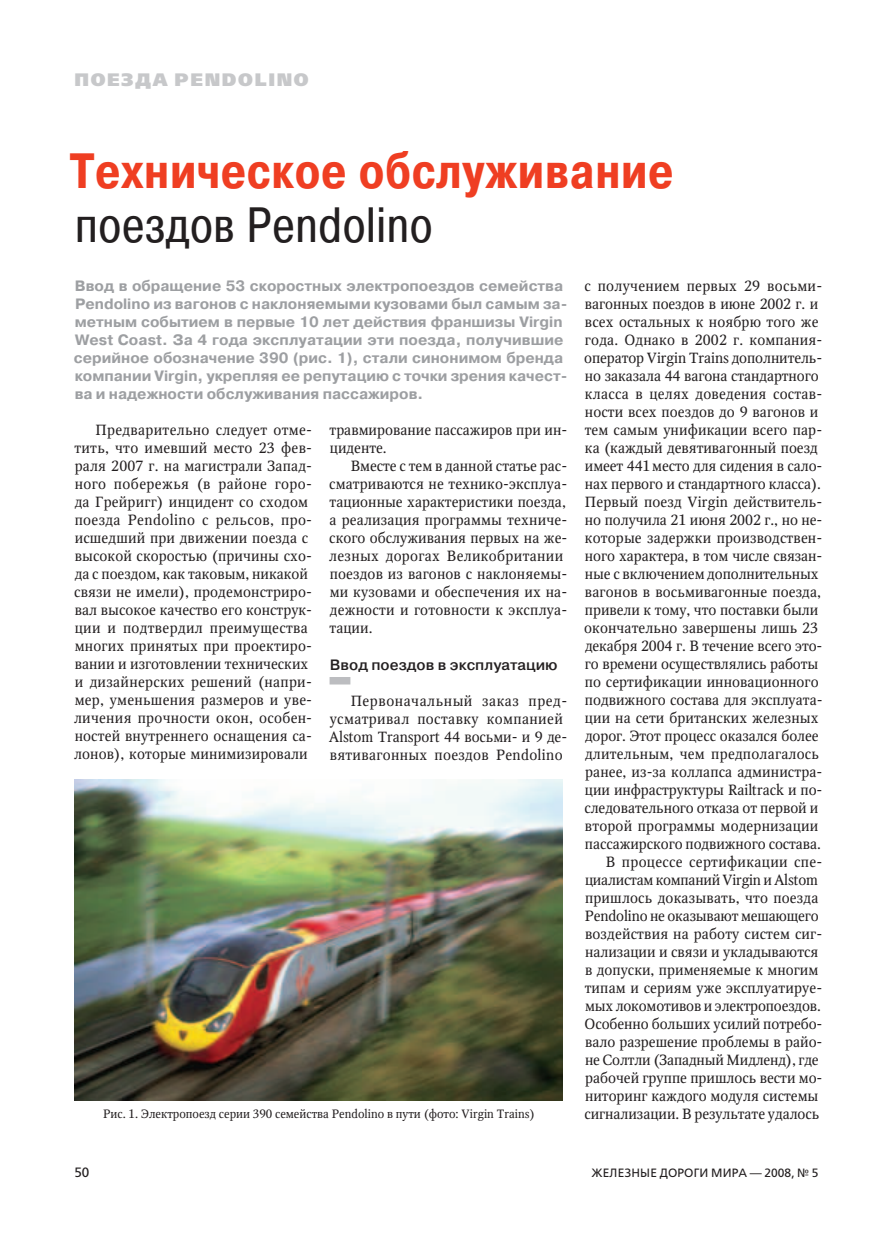
<style>
.page{position:relative;width:893px;height:1234px;background:#fff}
.page>*{position:absolute;margin:0;border:0;box-sizing:border-box;transform-origin:0 0}
.t1{font:700 49.5px "Pragmatica Cond";color:#ef3e22}
.t2{font:49.5px "Pragmatica Cond";color:#231f20}
.t3{font:800 18px "Free Set";letter-spacing:.09em;color:#c7c8ca}
.t4{font:700 15px/18px "Pragmatica";color:#9d9fa2}
.t5{font:500 15px "Pragmatica";color:#231f20}
.t6{font:14.7px/18px "Octava";letter-spacing:.005em;color:#231f20}
.t7{font:14.7px "Octava";letter-spacing:-.015em;color:#231f20}
.t8{font:13.5px "Free Set";color:#231f20}
.t9{font:12px "Octava";color:#231f20}
.t10{font:12px "Free Set";letter-spacing:.01em;color:#231f20}
</style>
<div class="page">
<div style="left:330px;top:676px;width:20px;height:8px;background:#bcbdc0"></div>
<img style="left:74px;top:779px;width:489px;height:321px">
<p class="t3" style="left:74px;top:68px;width:236px">ПОЕЗДА PENDOLINO</p>
<h1 class="t1" style="left:70px;top:140px;width:605px">Техническое обслуживание</h1>
<h1 class="t2" style="left:75px;top:194px;width:360px">поездов Pendolino</h1>
<p class="t4" style="left:74px;top:277px;width:495px">Ввод в обращение 53 скоростных электропоездов семейства Pendolino из вагонов с наклоняемыми кузовами был самым за&shy;метным событием в первые 10 лет действия франшизы Virgin West Coast. За 4 года эксплуатации эти поезда, получившие серийное обозначение 390 (рис. 1), стали синонимом бренда компании Virgin, укрепляя ее репутацию с точки зрения качест&shy;ва и надежности обслуживания пассажиров.</p>
<p class="t6" style="left:584px;top:277px;width:240px">с получением первых 29 восьми-</p>
<p class="t6" style="left:585px;top:295px;width:235px">вагонных поездов в июне 2002 г. и</p>
<p class="t6" style="left:585px;top:313px;width:235px">всех остальных к ноябрю того же</p>
<p class="t6" style="left:585px;top:331px;width:239px">года. Однако в 2002 г. компания-</p>
<p class="t6" style="left:584px;top:349px;width:240px">оператор Virgin Trains дополнитель-</p>
<p class="t6" style="left:585px;top:367px;width:235px">но заказала 44 вагона стандартного</p>
<p class="t6" style="left:585px;top:385px;width:239px">класса в целях доведения состав-</p>
<p class="t6" style="left:585px;top:403px;width:235px">ности всех поездов до 9 вагонов и</p>
<p class="t6" style="left:585px;top:421px;width:239px">тем самым унификации всего пар-</p>
<p class="t6" style="left:585px;top:439px;width:234px">ка (каждый девятивагонный поезд</p>
<p class="t6" style="left:585px;top:457px;width:239px">имеет 441место для сидения в сало-</p>
<p class="t6" style="left:585px;top:475px;width:237px">нах первого и стандартного класса).</p>
<p class="t6" style="left:585px;top:493px;width:239px">Первый поезд Virgin действитель-</p>
<p class="t6" style="left:585px;top:511px;width:239px">но получила 21 июня 2002 г., но не-</p>
<p class="t6" style="left:585px;top:529px;width:239px">которые задержки производствен-</p>
<p class="t6" style="left:585px;top:547px;width:239px">ного характера, в том числе связан-</p>
<p class="t6" style="left:585px;top:565px;width:235px">ные с включением дополнительных</p>
<p class="t6" style="left:585px;top:583px;width:238px">вагонов в восьмивагонные поезда,</p>
<p class="t6" style="left:585px;top:601px;width:235px">привели к тому, что поставки были</p>
<p class="t6" style="left:584px;top:619px;width:236px">окончательно завершены лишь 23</p>
<p class="t6" style="left:585px;top:637px;width:239px">декабря 2004 г. В течение всего это-</p>
<p class="t6" style="left:585px;top:655px;width:235px">го времени осуществлялись работы</p>
<p class="t6" style="left:585px;top:673px;width:235px">по сертификации инновационного</p>
<p class="t6" style="left:585px;top:691px;width:239px">подвижного состава для эксплуата-</p>
<p class="t6" style="left:585px;top:709px;width:235px">ции на сети британских железных</p>
<p class="t6" style="left:585px;top:727px;width:235px">дорог. Этот процесс оказался более</p>
<p class="t6" style="left:585px;top:745px;width:236px">длительным, чем предполагалось</p>
<p class="t6" style="left:585px;top:763px;width:239px">ранее, из‑ за коллапса администра-</p>
<p class="t6" style="left:585px;top:781px;width:239px">ции инфраструктуры Railtrack и по-</p>
<p class="t6" style="left:584px;top:799px;width:235px">следовательного отказа от первой и</p>
<p class="t6" style="left:585px;top:817px;width:235px">второй программы модернизации</p>
<p class="t6" style="left:585px;top:835px;width:237px">пассажирского подвижного состава.</p>
<p class="t6" style="left:606px;top:853px;width:218px">В процессе сертификации спе-</p>
<p class="t7" style="left:585px;top:871px;width:234px">циалистам компаний Virgin и Alstom</p>
<p class="t6" style="left:585px;top:889px;width:235px">пришлось доказывать, что поезда</p>
<p class="t7" style="left:585px;top:907px;width:235px">Pendolino не оказывают мешающего</p>
<p class="t6" style="left:585px;top:925px;width:239px">воздействия на работу систем сиг-</p>
<p class="t6" style="left:585px;top:943px;width:235px">нализации и связи и укладываются</p>
<p class="t6" style="left:585px;top:961px;width:235px">в допуски, применяемые к многим</p>
<p class="t6" style="left:585px;top:979px;width:239px">типам и сериям уже эксплуатируе-</p>
<p class="t6" style="left:585px;top:996px;width:237px">мых локомотивов и электропоездов.</p>
<p class="t6" style="left:584px;top:1014px;width:239px">Особенно больших усилий потребо-</p>
<p class="t6" style="left:585px;top:1032px;width:239px">вало разрешение проблемы в райо-</p>
<p class="t6" style="left:585px;top:1050px;width:235px">не Солтли (Западный Мидленд), где</p>
<p class="t6" style="left:585px;top:1068px;width:239px">рабочей группе пришлось вести мо-</p>
<p class="t6" style="left:585px;top:1086px;width:235px">ниторинг каждого модуля системы</p>
<p class="t6" style="left:74px;top:421px;width:240px;text-indent:22px">Предварительно следует отме&shy;тить, что имевший место 23 фев&shy;раля 2007 г. на магистрали Запад&shy;ного побережья (в районе горо&shy;да Грейригг) инцидент со сходом поезда Pendolino с рельсов, про&shy;исшедший при движении поезда с высокой скоростью (причины схо&shy;да с поездом, как таковым, никакой связи не имели), продемонстриро&shy;вал высокое качество его конструк&shy;ции и подтвердил преимущества многих принятых при проектиро&shy;вании и изготовлении технических и дизайнерских решений (напри&shy;мер, уменьшения размеров и уве&shy;личения прочности окон, особен&shy;ностей внутреннего оснащения са&shy;лонов), которые минимизировали</p>
<p class="t6" style="left:330px;top:421px;width:239px">травмирование пассажиров при ин&shy;циденте.</p>
<p class="t6" style="left:329px;top:457px;width:240px;text-indent:22px">Вместе с тем в данной статье рас&shy;сматриваются не технико-эксплуа&shy;тационные характеристики поезда, а реализация программы техниче&shy;ского обслуживания первых на же&shy;лезных дорогах Великобритании поездов из вагонов с наклоняемы&shy;ми кузовами и обеспечения их на&shy;дежности и готовности к эксплуа&shy;тации.</p>
<p class="t5" style="left:330px;top:654px;width:229px">Ввод поездов в эксплуатацию</p>
<p class="t6" style="left:329px;top:691px;width:240px;text-indent:22px">Первоначальный заказ пред&shy;усматривал поставку компанией<br>Alstom Transport 44 восьми- и 9 де&shy;вятивагонных поездов Pendolino</p>
<p class="t9" style="left:103px;top:1106px;width:433px">Рис. 1. Электропоезд серии 390 семейства Pendolino в пути (фото: Virgin Trains)</p>
<p class="t6" style="left:584px;top:1104px;width:236px">сигнализации. В результате удалось</p>
<p class="t8" style="left:74px;top:1163px;width:17px">50</p>
<p class="t10" style="left:591px;top:1165px;width:229px">Железные дороги мира — 2008, № 5</p>
</div>
